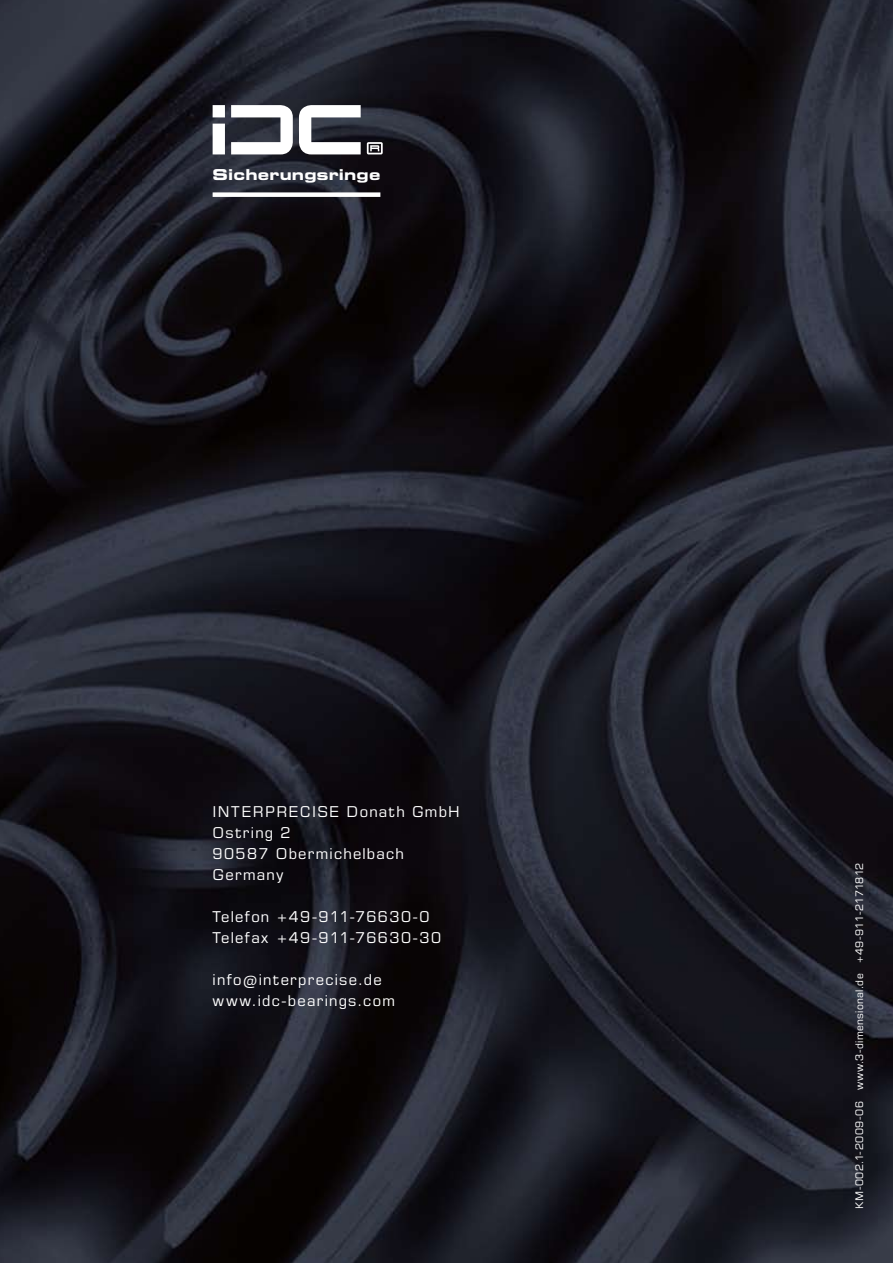
<style>
.page{position:relative;width:893px;height:1263px;background:#fff}
.page>*{position:absolute;margin:0;border:0;box-sizing:border-box;transform-origin:0 0}
.t1{font:15px/21px "Eurostile LT Std";letter-spacing:.085em;color:#fff}
.t2{font:15px "Eurostile LT Std Bold Ex 2";letter-spacing:.015em;color:#fff}
.t3{font:10.5px "Eurostile LT Std";letter-spacing:.03em;color:#fff}
</style>
<div class="page">
<img style="left:0;top:0;width:893px;height:1263px">
<div style="left:213px;top:192px;width:167px;height:5px;background:#fff"></div>
<svg style="left:213px;top:105px;width:170px;height:49px"></svg>
<p class="t2" style="left:213px;top:164px;width:169px">Sicherungsringe</p>
<p class="t1" style="left:213px;top:800px;width:249px">INTERPRECISE Donath GmbH<br>Ostring 2<br>90587 Obermichelbach<br>Germany</p>
<p class="t1" style="left:213px;top:905px;width:230px">Telefon +49-911-76630-0<br>Telefax +49-911-76630-30</p>
<p class="t1" style="left:213px;top:968px;width:184px">info@interprecise.de www.idc-bearings.com</p>
<p class="t3" style="left:853px;top:1209px;width:348px;rotate:-90deg">KM-002.1-2009-06 www.3-dimensional.de +49-911-2171812</p>
</div>
